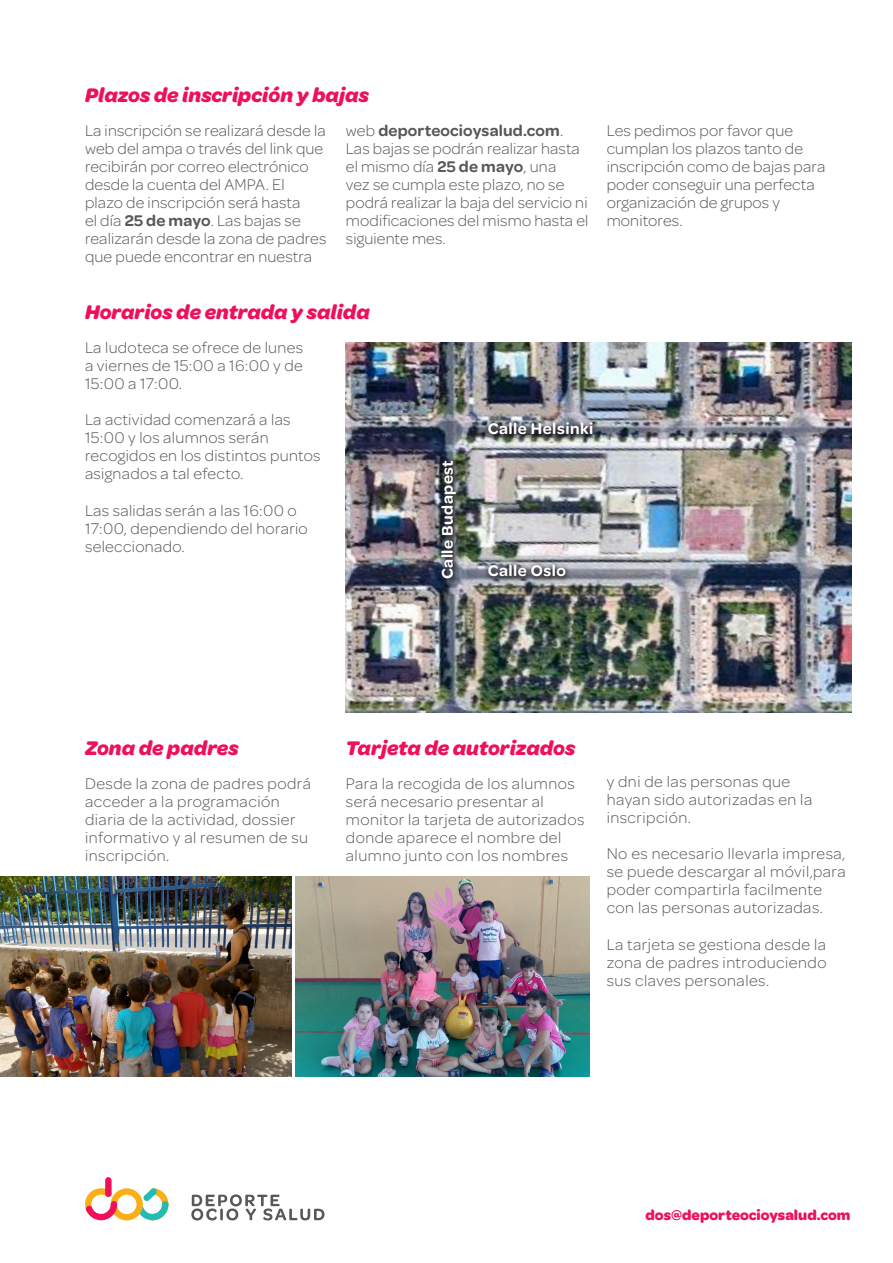
<style>
.page{position:relative;width:893px;height:1263px;background:#fff}
.page>*{position:absolute;margin:0;border:0;box-sizing:border-box;transform-origin:0 0}
.t1{font:italic 700 21px "Omnes";color:#ee1059}
.t2{font:300 16.5px/18px "Omnes";letter-spacing:.02em;color:#57585a}
.t3{font:600 16.5px "Omnes";letter-spacing:.03em;color:#fff}
.t4{font:700 15px "Omnes";color:#ee1059}
.s1{font-weight:600}
</style>
<div class="page">
<svg style="left:85px;top:1177px;width:83px;height:43px"></svg>
<svg style="left:191px;top:1194px;width:133px;height:26px"></svg>
<img style="left:0;top:876px;width:292px;height:201px">
<img style="left:295px;top:876px;width:295px;height:201px">
<img style="left:345px;top:342px;width:506px;height:370px">
<svg style="left:484px;top:560px;width:89px;height:23px;background:#76787f"></svg>
<svg style="left:484px;top:418px;width:115px;height:24px;background:#686b6f"></svg>
<img style="left:436px;top:456px;width:27px;height:129px">
<p class="t1" style="left:85px;top:83px;width:285px">Plazos de inscripción y bajas</p>
<p class="t2" style="left:85px;top:122px;width:243px">La inscripción se realizará desde la web del ampa o través del link que recibirán por correo electrónico desde la cuenta del AMPA. El plazo de inscripción será hasta<br>el día <span class="s1">25 de mayo</span>. Las bajas se realizarán desde la zona de padres que puede encontrar en nuestra</p>
<p class="t2" style="left:346px;top:122px;width:244px">web <span class="s1">deporteocioysalud.com</span>.<br>Las bajas se podrán realizar hasta el mismo día <span class="s1">25 de mayo</span>, una<br>vez se cumpla este plazo, no se podrá realizar la baja del servicio ni modificaciones del mismo hasta el siguiente mes.</p>
<p class="t2" style="left:607px;top:122px;width:220px">Les pedimos por favor que cumplan los plazos tanto de inscripción como de bajas para poder conseguir una perfecta organización de grupos y monitores.</p>
<p class="t1" style="left:85px;top:300px;width:286px">Horarios de entrada y salida</p>
<p class="t2" style="left:85px;top:339px;width:219px;text-align:justify">La ludoteca se ofrece de lunes a viernes de 15:00 a 16:00 y de 15:00 a 17:00.</p>
<p class="t2" style="left:85px;top:411px;width:237px">La actividad comenzará a las<br>15:00 y los alumnos serán recogidos en los distintos puntos asignados a tal efecto.</p>
<p class="t2" style="left:85px;top:501px;width:224px">Las salidas serán a las 16:00 o<br>17:00, dependiendo del horario seleccionado.</p>
<p class="t3" style="left:438px;top:579px;width:121px;rotate:-90deg">Calle Budapest</p>
<p class="t3" style="left:488px;top:419px;width:107px">Calle Helsinki</p>
<p class="t3" style="left:488px;top:561px;width:80px">Calle Oslo</p>
<p class="t1" style="left:85px;top:735px;width:155px">Zona de padres</p>
<p class="t1" style="left:346px;top:735px;width:231px">Tarjeta de autorizados</p>
<p class="t2" style="left:85px;top:775px;width:228px">Desde la zona de padres podrá acceder a la programación diaria de la actividad, dossier informativo y al resumen de su inscripción.</p>
<p class="t2" style="left:346px;top:775px;width:240px">Para la recogida de los alumnos será necesario presentar al monitor la tarjeta de autorizados donde aparece el nombre del alumno junto con los nombres</p>
<p class="t2" style="left:607px;top:773px;width:207px">y dni de las personas que hayan sido autorizadas en la inscripción.</p>
<p class="t2" style="left:607px;top:845px;width:241px">No es necesario llevarla impresa, se puede descargar al móvil,para poder compartirla facilmente con las personas autorizadas.</p>
<p class="t2" style="left:607px;top:935px;width:221px;text-align:justify">La tarjeta se gestiona desde la zona de padres introduciendo sus claves personales.</p>
<p class="t4" style="left:645px;top:1207px;width:206px">dos@deporteocioysalud.com</p>
</div>
